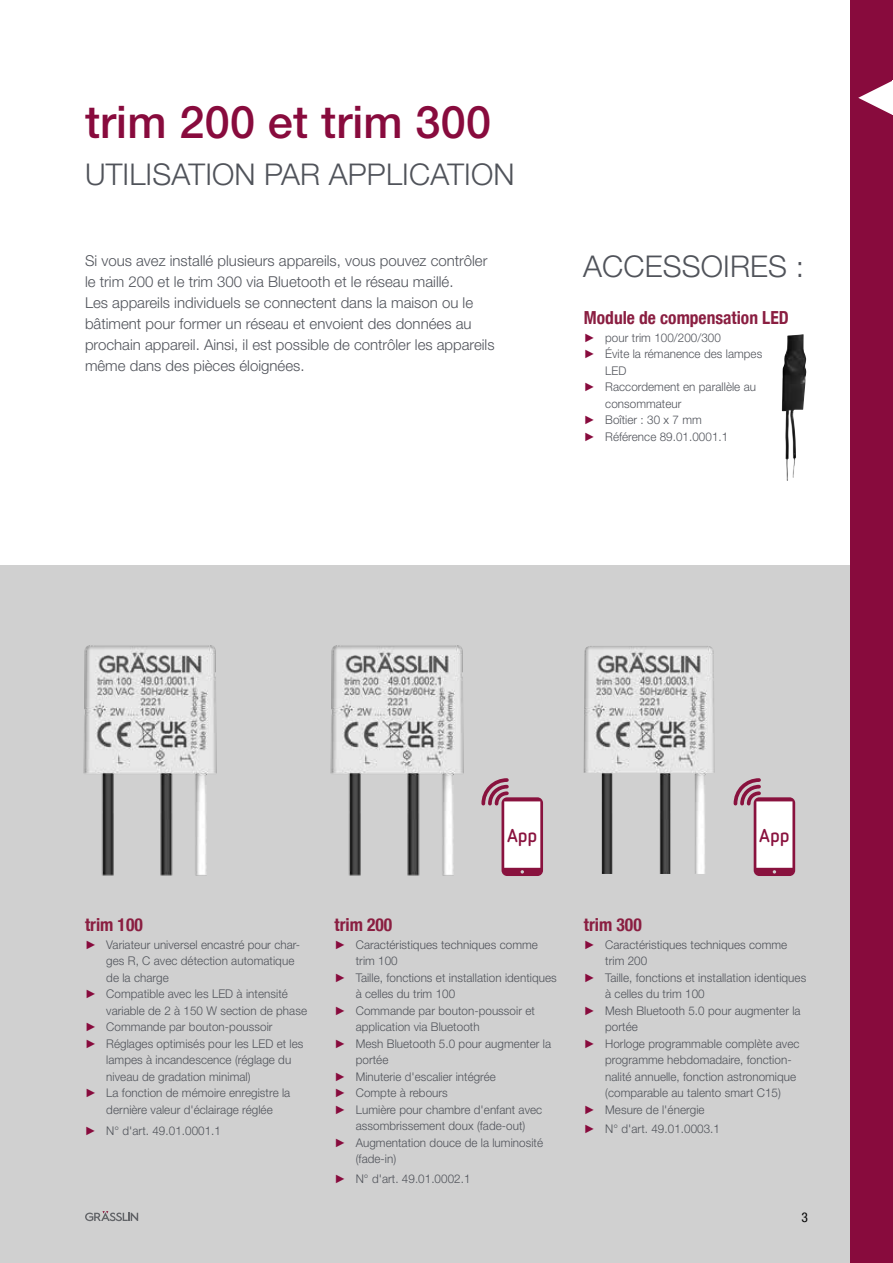
<style>
.page{position:relative;width:893px;height:1263px;background:#fff}
.page>*{position:absolute;margin:0;border:0;box-sizing:border-box;transform-origin:0 0}
.t1{font:500 45px "Helvetica Neue LT Std";letter-spacing:.005em;color:#880b3d}
.t2{font:300 30px "Helvetica Neue LT Std";letter-spacing:.005em;color:#50535a}
.t3{font:700 18.45px "Netto Offc Pro";letter-spacing:-.005em;color:#89123e}
.t4{font:700 condensed 18px "Helvetica Neue LT Com";color:#8a1e41}
.t5{font:300 15px/21px "Helvetica Neue LT Std";color:#50535a}
.t6{font:condensed 13.5px "Helvetica Neue LT Com";color:#000}
.t7{font:300 12px "Helvetica Neue LT Std";letter-spacing:.005em;color:#50535a}
.t8{font:300 12px "Helvetica Neue LT Std";letter-spacing:.005em;color:#50535a;scale:.96 1}
.s1{font-family:"Arial";font-weight:400;color:#880b3d}
</style>
<div class="page">
<div style="left:0;top:566px;width:893px;height:697px;background:#d0d0d0"></div>
<svg style="left:85px;top:1211px;width:53px;height:10px"></svg>
<div style="left:850px;top:0;width:43px;height:1263px;background:#880b3d"></div>
<svg style="left:734px;top:778px;width:61px;height:98px"></svg>
<img style="left:584px;top:646px;width:131px;height:228px">
<svg style="left:481px;top:778px;width:62px;height:98px"></svg>
<img style="left:330px;top:645px;width:134px;height:231px">
<img style="left:83px;top:645px;width:134px;height:231px">
<svg style="left:858px;top:81px;width:34px;height:34px"></svg>
<hr style="left:892px;top:81px;width:1px;height:34px;background:#fff">
<img style="left:782px;top:334px;width:24px;height:147px">
<h1 class="t1" style="left:85px;top:96px;width:408px">trim 200 et trim 300</h1>
<h2 class="t2" style="left:85px;top:156px;width:431px">UTILISATION PAR APPLICATION</h2>
<p class="t5" style="left:85px;top:250px;width:411px">Si vous avez installé plusieurs appareils, vous pouvez contrôler le trim 200 et le trim 300 via Bluetooth et le réseau maillé.<br>Les appareils individuels se connectent dans la maison ou le bâtiment pour former un réseau et envoient des données au prochain appareil. Ainsi, il est possible de contrôler les appareils même dans des pièces éloignées.</p>
<h2 class="t2" style="left:583px;top:248px;width:222px">ACCESSOIRES :</h2>
<h3 class="t4" style="left:584px;top:307px;width:206px">Module de compensation LED</h3>
<p class="t7" style="left:584px;top:330px;width:138px"><span class="s1">►</span> pour trim 100/200/300</p>
<p class="t7" style="left:584px;top:347px;width:180px"><span class="s1">►</span> Évite la rémanence des lampes</p>
<p class="t7" style="left:605px;top:363px;width:23px">LED</p>
<p class="t7" style="left:584px;top:380px;width:174px"><span class="s1">►</span> Raccordement en parallèle au</p>
<p class="t7" style="left:605px;top:396px;width:78px">consommateur</p>
<p class="t7" style="left:584px;top:413px;width:119px"><span class="s1">►</span> Boîtier : 30 x 7 mm</p>
<p class="t7" style="left:584px;top:429px;width:146px"><span class="s1">►</span> Référence 89.01.0001.1</p>
<h3 class="t3" style="left:507px;top:824px;width:32px">App</h3>
<h3 class="t3" style="left:759px;top:824px;width:32px">App</h3>
<h3 class="t4" style="left:85px;top:914px;width:59px">trim 100</h3>
<p class="t7" style="left:85px;top:937px;width:217px"><span class="s1">►</span> Variateur universel encastré pour char-</p>
<p class="t7" style="left:106px;top:954px;width:190px">ges R, C avec détection automatique</p>
<p class="t7" style="left:106px;top:970px;width:64px">de la charge</p>
<p class="t7" style="left:85px;top:987px;width:204px"><span class="s1">►</span> Compatible avec les LED à intensité</p>
<p class="t7" style="left:106px;top:1003px;width:202px">variable de 2 à 150 W section de phase</p>
<p class="t7" style="left:85px;top:1020px;width:189px"><span class="s1">►</span> Commande par bouton-poussoir</p>
<p class="t7" style="left:85px;top:1036px;width:220px"><span class="s1">►</span> Réglages optimisés pour les LED et les</p>
<p class="t7" style="left:106px;top:1053px;width:187px">lampes à incandescence (réglage du</p>
<p class="t7" style="left:106px;top:1069px;width:146px">niveau de gradation minimal)</p>
<p class="t7" style="left:85px;top:1086px;width:207px"><span class="s1">►</span> La fonction de mémoire enregistre la</p>
<p class="t7" style="left:106px;top:1102px;width:168px">dernière valeur d'éclairage réglée</p>
<p class="t7" style="left:85px;top:1123px;width:138px"><span class="s1">►</span> N° d'art. 49.01.0001.1</p>
<h3 class="t4" style="left:334px;top:914px;width:59px">trim 200</h3>
<p class="t7" style="left:334px;top:937px;width:205px"><span class="s1">►</span> Caractéristiques techniques comme</p>
<p class="t7" style="left:356px;top:954px;width:44px">trim 100</p>
<p class="t7" style="left:334px;top:970px;width:224px"><span class="s1">►</span> Taille, fonctions et installation identiques</p>
<p class="t7" style="left:356px;top:987px;width:101px">à celles du trim 100</p>
<p class="t7" style="left:334px;top:1003px;width:202px"><span class="s1">►</span> Commande par bouton-poussoir et</p>
<p class="t7" style="left:356px;top:1020px;width:125px">application via Bluetooth</p>
<p class="t7" style="left:334px;top:1036px;width:218px"><span class="s1">►</span> Mesh Bluetooth 5.0 pour augmenter la</p>
<p class="t7" style="left:356px;top:1053px;width:34px">portée</p>
<p class="t8" style="left:334px;top:1069px;width:169px"><span class="s1">►</span> Minuterie d'escalier intégrée</p>
<p class="t7" style="left:334px;top:1086px;width:115px"><span class="s1">►</span> Compte à rebours</p>
<p class="t7" style="left:334px;top:1102px;width:209px"><span class="s1">►</span> Lumière pour chambre d'enfant avec</p>
<p class="t7" style="left:356px;top:1119px;width:171px">assombrissement doux (fade-out)</p>
<p class="t7" style="left:334px;top:1135px;width:210px"><span class="s1">►</span> Augmentation douce de la luminosité</p>
<p class="t7" style="left:356px;top:1152px;width:42px">(fade-in)</p>
<p class="t7" style="left:334px;top:1171px;width:138px"><span class="s1">►</span> N° d'art. 49.01.0002.1</p>
<h3 class="t4" style="left:584px;top:914px;width:59px">trim 300</h3>
<p class="t7" style="left:584px;top:937px;width:205px"><span class="s1">►</span> Caractéristiques techniques comme</p>
<p class="t7" style="left:605px;top:954px;width:44px">trim 200</p>
<p class="t7" style="left:584px;top:970px;width:224px"><span class="s1">►</span> Taille, fonctions et installation identiques</p>
<p class="t7" style="left:605px;top:987px;width:101px">à celles du trim 100</p>
<p class="t7" style="left:584px;top:1003px;width:218px"><span class="s1">►</span> Mesh Bluetooth 5.0 pour augmenter la</p>
<p class="t7" style="left:605px;top:1020px;width:34px">portée</p>
<p class="t7" style="left:584px;top:1036px;width:217px"><span class="s1">►</span> Horloge programmable complète avec</p>
<p class="t7" style="left:605px;top:1053px;width:188px">programme hebdomadaire, fonction-</p>
<p class="t7" style="left:605px;top:1069px;width:193px">nalité annuelle, fonction astronomique</p>
<p class="t7" style="left:605px;top:1086px;width:177px">(comparable au talento smart C15)</p>
<p class="t7" style="left:584px;top:1102px;width:122px"><span class="s1">►</span> Mesure de l'énergie</p>
<p class="t7" style="left:584px;top:1122px;width:138px"><span class="s1">►</span> N° d'art. 49.01.0003.1</p>
<p class="t6" style="left:801px;top:1209px;width:8px">3</p>
</div>
